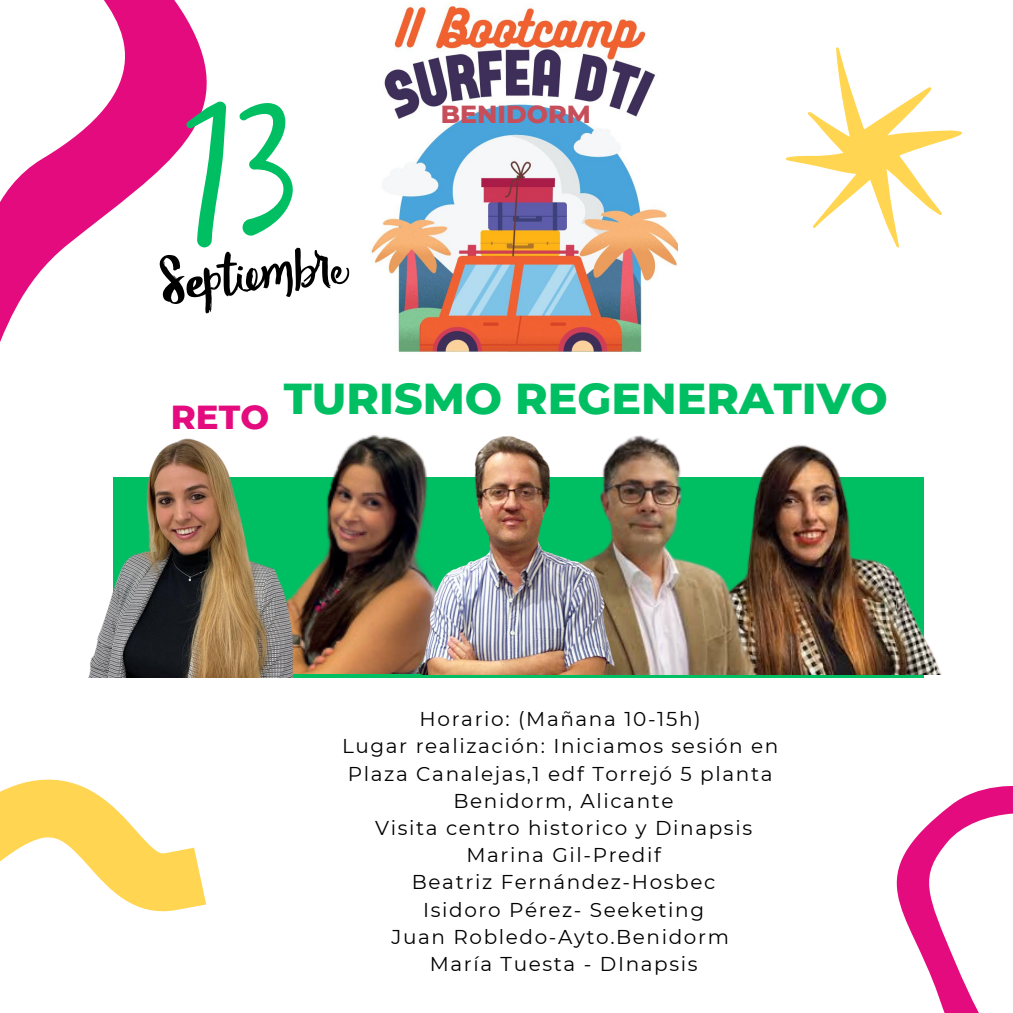
<style>
.page{position:relative;width:1013px;height:1013px;background:#fff}
.page>*{position:absolute;margin:0;border:0;box-sizing:border-box;transform-origin:0 0}
.t1{font:800 44.12px "Montserrat";color:#00bf63}
.t2{font:800 34px "Montserrat";color:#e30b7d}
.t3{font:800 25.12px "Montserrat";color:#c64e5b}
.t4{font:20px "Montserrat";letter-spacing:.08em;color:#000}
</style>
<div class="page">
<svg style="left:786px;top:47px;width:176px;height:201px"></svg>
<svg style="left:0;top:779px;width:206px;height:133px"></svg>
<svg style="left:0;top:0;width:207px;height:342px"></svg>
<svg style="left:896px;top:786px;width:116px;height:226px"></svg>
<svg style="left:160px;top:101px;width:189px;height:211px"></svg>
<img style="left:370px;top:6px;width:307px;height:346px">
<img style="left:765px;top:445px;width:177px;height:229px">
<img style="left:300px;top:434px;width:81px;height:240px">
<img style="left:16px;top:312px;width:284px;height:366px">
<img style="left:641px;top:435px;width:124px;height:239px">
<img style="left:381px;top:435px;width:260px;height:239px">
<p class="t3" style="left:441px;top:98px;width:151px">BENIDORM</p>
<p class="t2" style="left:171px;top:396px;width:100px">RETO</p>
<p class="t1" style="left:284px;top:371px;width:605px">TURISMO REGENERATIVO</p>
<p class="t4" style="left:419px;top:706px;width:282px">Horario: (Mañana 10-15h)</p>
<p class="t4" style="left:342px;top:734px;width:438px">Lugar realización: Iniciamos sesión en</p>
<p class="t4" style="left:348px;top:761px;width:426px">Plaza Canalejas,1 edf Torrejó 5 planta</p>
<p class="t4" style="left:453px;top:788px;width:221px">Benidorm, Alicante</p>
<p class="t4" style="left:375px;top:815px;width:378px">Visita centro historico y Dinapsis</p>
<p class="t4" style="left:466px;top:842px;width:196px">Marina Gil-Predif</p>
<p class="t4" style="left:412px;top:870px;width:305px">Beatriz Fernández-Hosbec</p>
<p class="t4" style="left:423px;top:897px;width:282px">Isidoro Pérez- Seeketing</p>
<p class="t4" style="left:391px;top:924px;width:339px">Juan Robledo-Ayto.Benidorm</p>
<p class="t4" style="left:429px;top:951px;width:269px">María Tuesta - DInapsis</p>
</div>
